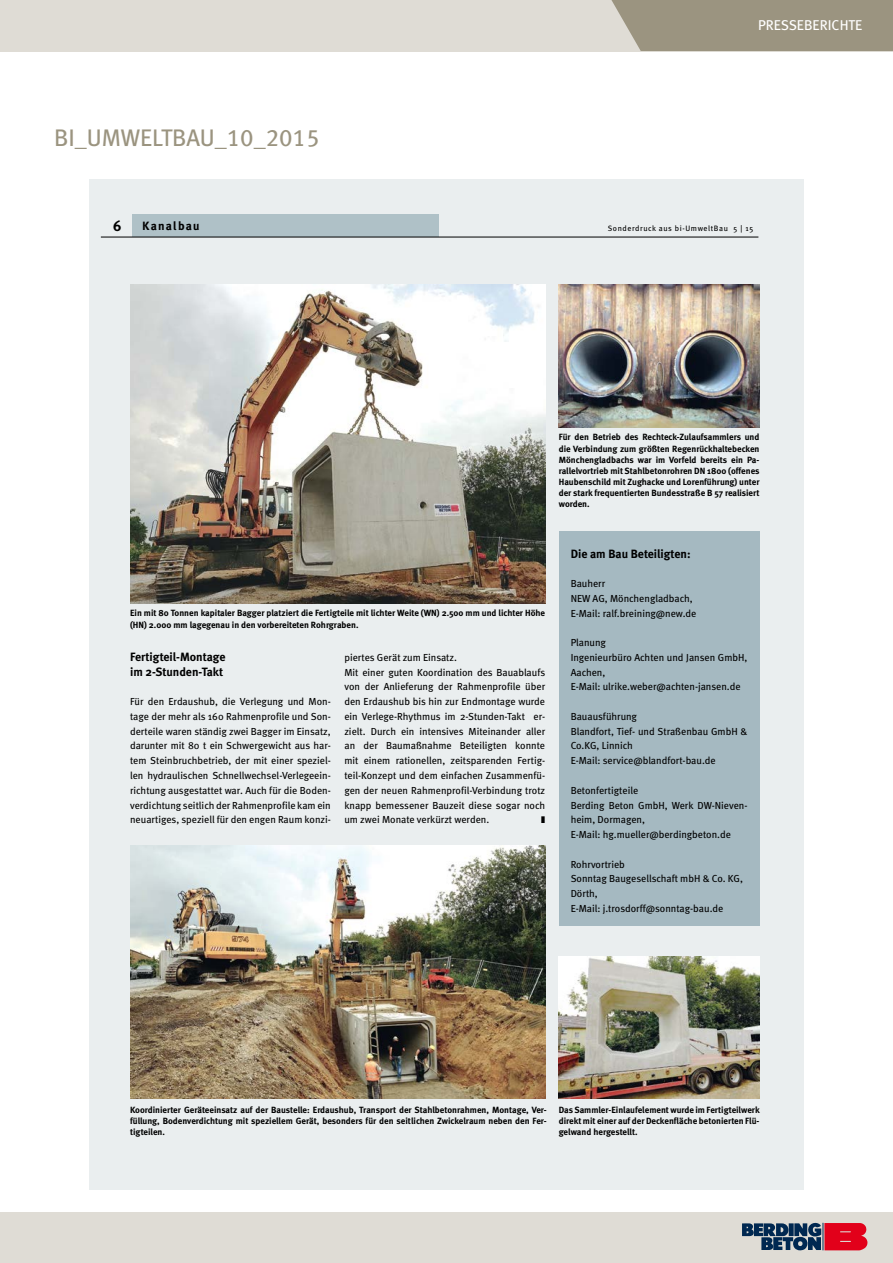
<style>
.page{position:relative;width:893px;height:1263px;background:#fff}
.page>*{position:absolute;margin:0;border:0;box-sizing:border-box;transform-origin:0 0}
.t1{font:24px "Meta Book LF";color:#9b9480}
.t2{font:700 15px "Meta Plus";color:#000}
.t3{font:14.25px "Meta";color:#fff}
.t4{font:700 12px/14.7px "Meta";color:#000}
.t5{font:700 12px "Meta Plus";letter-spacing:.1em;color:#000}
.t6{font:10.2px/14.7px "Meta";color:#000}
.t7{font:700 9px/11.1px "Meta";color:#000;text-align:justify}
.t8{font:7.8px "Meta";letter-spacing:.075em;color:#000}
</style>
<div class="page">
<div style="left:0;top:1212px;width:893px;height:51px;background:#dfdcd5"></div>
<svg style="left:742px;top:1222px;width:126px;height:28px"></svg>
<div style="left:0;top:0;width:893px;height:51px;background:#dfdcd5"></div>
<div style="left:611px;top:0;width:282px;height:51px;background:#9b9480"></div>
<div style="left:89px;top:179px;width:715px;height:1011px;background:#eaeeef"></div>
<div style="left:133px;top:215px;width:306px;height:22px;background:#afc1c7"></div>
<hr style="left:101px;top:237px;width:657px;height:1px;background:#000">
<img style="left:130px;top:845px;width:416px;height:254px">
<img style="left:559px;top:285px;width:200px;height:142px">
<img style="left:559px;top:957px;width:200px;height:141px">
<img style="left:130px;top:285px;width:415px;height:318px">
<div style="left:559px;top:531px;width:200px;height:394px;background:#a5b9c1"></div>
<h1 class="t1" style="left:54px;top:124px;width:267px">BI_UMWELTBAU_10_2015</h1>
<h3 class="t3" style="left:758px;top:17px;width:106px">PRESSEBERICHTE</h3>
<h2 class="t2" style="left:113px;top:217px;width:10px">6</h2>
<p class="t5" style="left:142px;top:219px;width:59px">Kanalbau</p>
<p class="t8" style="left:608px;top:223px;width:147px">Sonderdruck aus bi-UmweltBau 5 | 15</p>
<p class="t7" style="left:559px;top:432px;width:202px">Für den Betrieb des Rechteck-Zulaufsammlers und die Verbindung zum größten Regenrückhaltebecken Mönchengladbachs war im Vorfeld bereits ein Pa&shy;rallelvortrieb mit Stahlbetonrohren DN 1800 (offenes Haubenschild mit Zughacke und Lorenführung) unter der stark frequentierten Bundesstraße B 57 realisiert worden.</p>
<p class="t7" style="left:130px;top:608px;width:417px">Ein mit 80 Tonnen kapitaler Bagger platziert die Fertigteile mit lichter Weite (WN) 2.500 mm und lichter Höhe (HN) 2.000 mm lagegenau in den vorbereiteten Rohrgraben.</p>
<p class="t4" style="left:130px;top:649px;width:97px">Fertigteil-Montage im 2-Stunden-Takt</p>
<p class="t6" style="left:130px;top:694px;width:202px;text-align:justify">Für den Erdaushub, die Verlegung und Mon&shy;tage der mehr als 160 Rahmenprofile und Son&shy;derteile waren ständig zwei Bagger im Einsatz, darunter mit 80 t ein Schwergewicht aus har&shy;tem Steinbruchbetrieb, der mit einer speziel&shy;len hydraulischen Schnellwechsel-Verlegeein&shy;richtung ausgestattet war. Auch für die Boden&shy;verdichtung seitlich der Rahmenprofile kam ein neuartiges, speziell für den engen Raum konzi-</p>
<p class="t6" style="left:344px;top:650px;width:202px">piertes Gerät zum Einsatz.<br>Mit einer guten Koordination des Bauablaufs von der Anlieferung der Rahmenprofile über den Erdaushub bis hin zur Endmontage wurde ein Verlege-Rhythmus im 2-Stunden-Takt er&shy;zielt. Durch ein intensives Miteinander aller an der Baumaßnahme Beteiligten konnte mit einem rationellen, zeitsparenden Fertig&shy;teil-Konzept und dem einfachen Zusammenfü&shy;gen der neuen Rahmenprofil-Verbindung trotz knapp bemessener Bauzeit diese sogar noch um zwei Monate verkürzt werden.</p>
<p class="t4" style="left:571px;top:546px;width:121px">Die am Bau Beteiligten:</p>
<p class="t6" style="left:571px;top:576px;width:127px">Bauherr<br>NEW AG, Mönchengladbach,<br>E-Mail: ralf.breining@new.de</p>
<p class="t6" style="left:571px;top:635px;width:178px">Planung<br>Ingenieurbüro Achten und Jansen GmbH,<br>Aachen,<br>E-Mail: ulrike.weber@achten-jansen.de</p>
<p class="t6" style="left:571px;top:709px;width:178px">Bauausführung<br>Blandfort, Tief- und Straßenbau GmbH &amp;<br>Co.KG, Linnich<br>E-Mail: service@blandfort-bau.de</p>
<p class="t6" style="left:571px;top:783px;width:178px">Betonfertigteile<br>Berding Beton GmbH, Werk DW-Nieven&shy;heim, Dormagen,<br>E-Mail: hg.mueller@berdingbeton.de</p>
<p class="t6" style="left:571px;top:856px;width:174px">Rohrvortrieb<br>Sonntag Baugesellschaft mbH &amp; Co. KG,<br>Dörth,<br>E-Mail: j.trosdorff@sonntag-bau.de</p>
<p class="t7" style="left:130px;top:1104px;width:418px">Koordinierter Geräteeinsatz auf der Baustelle: Erdaushub, Transport der Stahlbetonrahmen, Montage, Ver&shy;füllung, Bodenverdichtung mit speziellem Gerät, besonders für den seitlichen Zwickelraum neben den Fer&shy;tigteilen.</p>
<p class="t7" style="left:559px;top:1104px;width:202px">Das Sammler-Einlaufelement wurde im Fertigteilwerk direkt mit einer auf der Deckenfläche betonierten Flü&shy;gelwand hergestellt.</p>
</div>
